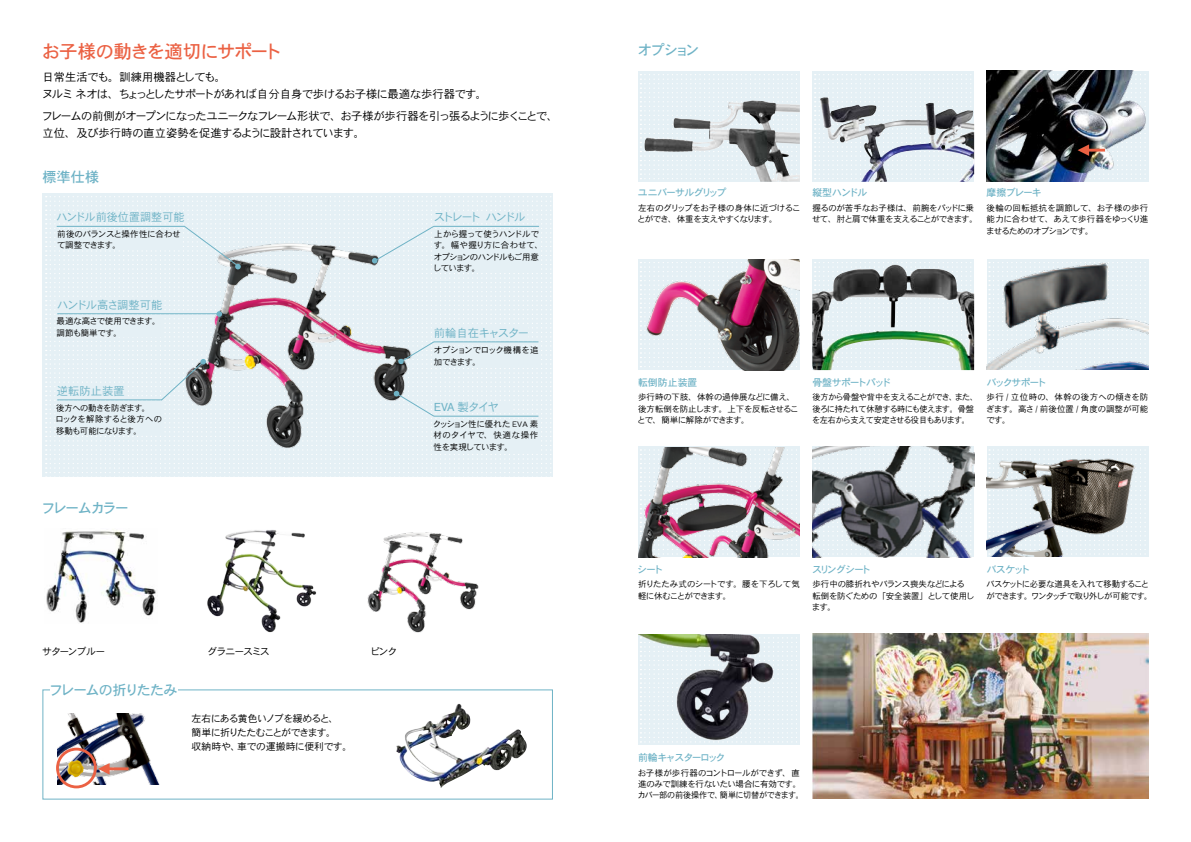
<style>
.page{position:relative;width:1191px;height:842px;background:#fff}
.page>*{position:absolute;margin:0;border:0;box-sizing:border-box;transform-origin:0 0}
.t1{font:18.4px "DFHS Gothic Std W5";letter-spacing:-.065em;color:#eb6143}
.t2{font:14.2px "DFHS Gothic Std W5";letter-spacing:-.12em;color:#6fb3c6}
.t3{font:11.3px/17px "DFHS Gothic Std W3";letter-spacing:-.055em;color:#000}
.t4{font:11.3px "DFHS Gothic Std W3";letter-spacing:-.04em;color:#6fb3c6}
.t5{font:11.3px "DFHS Gothic Std W3";color:#6fb3c6}
.t6{font:11.3px "DFHS Gothic Std W3";letter-spacing:-.215em;color:#6fb3c6}
.t7{font:11.3px "DFHS Gothic Std W3";letter-spacing:-.09em;color:#6fb3c6}
.t8{font:9.9px/14.2px "DFHS Gothic Std W3";letter-spacing:-.06em;color:#000}
.t9{font:9.9px "DFHS Gothic Std W5";letter-spacing:-.115em;color:#6fb3c6}
.t10{font:9.9px "DFHS Gothic Std W5";letter-spacing:-.155em;color:#6fb3c6}
.t11{font:9.9px "DFHS Gothic Std W3";letter-spacing:-.08em;color:#000}
.t12{font:9.9px "DFHS Gothic Std W3";letter-spacing:-.115em;color:#000}
.t13{font:9.9px "DFHS Gothic Std W5";letter-spacing:-.15em;color:#6fb3c6}
.t14{font:8.5px/11.3px "DFHS Gothic Std W3";letter-spacing:-.045em;color:#000}
.t15{font:8.5px/11.3px "DFHS Gothic Std W3";letter-spacing:-.065em;color:#000}
.t16{font:8.5px/11.3px "DFHS Gothic Std W3";letter-spacing:-.07em;color:#000;scale:.96 1}
.t17{font:8.5px/11.3px "DFHS Gothic Std W3";letter-spacing:-.075em;color:#000}
.s1{font-family:"OBO Sans"}
</style>
<div class="page">
<div style="left:638px;top:634px;width:162px;height:111px;background:#e5f0f5"></div>
<svg style="left:782px;top:637px;width:15px;height:105px"></svg>
<div style="left:986px;top:446px;width:162px;height:111px;background:#e5f0f5"></div>
<svg style="left:989px;top:449px;width:157px;height:106px"></svg>
<div style="left:812px;top:259px;width:162px;height:111px;background:#e5f0f5"></div>
<div style="left:638px;top:71px;width:162px;height:111px;background:#e5f0f5"></div>
<svg style="left:640px;top:74px;width:157px;height:105px"></svg>
<div style="left:812px;top:71px;width:162px;height:111px;background:#e5f0f5"></div>
<svg style="left:814px;top:74px;width:157px;height:105px"></svg>
<img style="left:396px;top:704px;width:131px;height:84px">
<img style="left:46px;top:530px;width:110px;height:93px">
<img style="left:207px;top:530px;width:110px;height:103px">
<img style="left:367px;top:532px;width:112px;height:101px">
<div style="left:43px;top:689px;width:510px;height:110px;border:1px solid #6fb3c6"></div>
<div style="left:50px;top:683px;width:128px;height:14px;background:#fff"></div>
<img style="left:57px;top:713px;width:102px;height:71px">
<img style="left:643px;top:100px;width:157px;height:82px">
<img style="left:820px;top:97px;width:155px;height:85px">
<img style="left:986px;top:71px;width:162px;height:111px">
<img style="left:638px;top:259px;width:162px;height:111px">
<img style="left:812px;top:265px;width:162px;height:105px">
<img style="left:986px;top:260px;width:162px;height:110px">
<img style="left:638px;top:447px;width:162px;height:111px">
<img style="left:812px;top:446px;width:162px;height:111px">
<img style="left:986px;top:454px;width:151px;height:103px">
<img style="left:638px;top:634px;width:141px;height:108px">
<div style="left:56px;top:748px;width:41px;height:40px;border:3px solid #eb6143;border-radius:50%"></div>
<svg style="left:98px;top:763px;width:12px;height:12px"></svg>
<hr style="left:105px;top:767px;width:23px;height:3px;background:#eb6143">
<svg style="left:46px;top:196px;width:507px;height:281px;background:#dce4e9"></svg>
<div style="left:57px;top:317px;width:104px;height:20px;background:#e5f0f5"></div>
<div style="left:434px;top:346px;width:105px;height:20px;background:#e5f0f5"></div>
<div style="left:433px;top:420px;width:105px;height:31px;background:#e5f0f5"></div>
<hr style="left:57px;top:399px;width:105px;height:1px;background:#6fb3c6">
<img style="left:989px;top:74px;width:159px;height:105px">
<hr style="left:1085px;top:149px;width:20px;height:3px;background:#eb6143">
<img style="left:812px;top:634px;width:336px;height:165px">
<h1 class="t1" style="left:42px;top:42px;width:242px">お子様の動きを適切にサポート</h1>
<h3 class="t3" style="left:42px;top:68px;width:447px">日常生活でも。訓練用機器としても。<br>ヌルミ ネオは、ちょっとしたサポートがあれば自分自身で歩けるお子様に最適な歩行器です。</h3>
<h3 class="t3" style="left:42px;top:108px;width:518px">フレームの前側がオープンになったユニークなフレーム形状で、お子様が歩行器を引っ張るように歩くことで、立位、及び歩行時の直立姿勢を促進するように設計されています。</h3>
<h2 class="t2" style="left:42px;top:169px;width:58px">標準仕様</h2>
<h3 class="t5" style="left:57px;top:211px;width:129px">ハンドル前後位置調整可能</h3>
<p class="t14" style="left:57px;top:228px;width:125px">前後のバランスと操作性に合わせて調整できます。</p>
<h3 class="t7" style="left:57px;top:299px;width:107px">ハンドル高さ調整可能</h3>
<p class="t14" style="left:57px;top:315px;width:105px">最適な高さで使用できます。調節も簡単です。</p>
<h3 class="t4" style="left:57px;top:385px;width:70px">逆転防止装置</h3>
<p class="t14" style="left:55px;top:402px;width:108px">後方への動きを防ぎます。<br>ロックを解除すると後方への移動も可能になります。</p>
<h2 class="t2" style="left:41px;top:500px;width:89px">フレームカラー</h2>
<h3 class="t6" style="left:434px;top:211px;width:93px">ストレート　ハンドル</h3>
<p class="t17" style="left:433px;top:228px;width:112px">上から握って使うハンドルです。幅や握り方に合わせて、オプションのハンドルもご用意しています。</p>
<h3 class="t4" style="left:434px;top:327px;width:97px">前輪自在キャスター</h3>
<p class="t14" style="left:434px;top:344px;width:107px">オプションでロック機構を追加できます。</p>
<h3 class="t4" style="left:434px;top:401px;width:67px"><span class="s1">EVA</span> 製タイヤ</h3>
<p class="t14" style="left:433px;top:418px;width:107px;text-align:justify">クッション性に優れた EVA 素材のタイヤで、快適な操作性を実現しています。</p>
<p class="t11" style="left:42px;top:646px;width:65px">サターンブルー</p>
<p class="t12" style="left:207px;top:646px;width:64px">グラニースミス</p>
<p class="t11" style="left:370px;top:646px;width:29px">ピンク</p>
<h2 class="t2" style="left:49px;top:682px;width:130px">フレームの折りたたみ</h2>
<p class="t8" style="left:192px;top:711px;width:162px">左右にある黄色いノブを緩めると、<br>簡単に折りたたむことができます。<br>収納時や、車での運搬時に便利です。</p>
<h2 class="t2" style="left:638px;top:42px;width:63px">オプション</h2>
<p class="t9" style="left:638px;top:188px;width:90px">ユニバーサルグリップ</p>
<p class="t9" style="left:812px;top:188px;width:57px">縦型ハンドル</p>
<p class="t14" style="left:637px;top:202px;width:165px">左右のグリップをお子様の身体に近づけることができ、体重を支えやすくなります。</p>
<p class="t14" style="left:812px;top:202px;width:167px">握るのが苦手なお子様は、前腕をパッドに乗せて、肘と肩で体重を支えることができます。</p>
<p class="t9" style="left:986px;top:188px;width:57px">摩擦ブレーキ</p>
<p class="t14" style="left:986px;top:202px;width:164px;text-align:justify">後輪の回転抵抗を調節して、お子様の歩行能力に合わせて、あえて歩行器をゆっくり進ませるためのオプションです。</p>
<p class="t9" style="left:638px;top:377px;width:61px">転倒防止装置</p>
<p class="t9" style="left:812px;top:377px;width:80px">骨盤サポートパッド</p>
<p class="t13" style="left:986px;top:377px;width:61px">バックサポート</p>
<p class="t14" style="left:637px;top:391px;width:163px">歩行時の下肢、体幹の過伸展などに備え、後方転倒を防止します。上下を反転させることで、簡単に解除ができます。</p>
<p class="t16" style="left:812px;top:391px;width:175px">後方から骨盤や背中を支えることができ、また、後ろに持たれて休憩する時にも使えます。骨盤を左右から支えて安定させる役目もあります。</p>
<p class="t14" style="left:986px;top:391px;width:164px;text-align:justify">歩行 / 立位時の、体幹の後方への傾きを防ぎます。高さ/ 前後位置 / 角度の調整が可能です。</p>
<p class="t9" style="left:637px;top:564px;width:28px">シート</p>
<p class="t15" style="left:638px;top:579px;width:163px">折りたたみ式のシートです。腰を下ろして気軽に休むことができます。</p>
<p class="t10" style="left:812px;top:564px;width:61px">スリングシート</p>
<p class="t9" style="left:986px;top:564px;width:45px">バスケット</p>
<p class="t14" style="left:812px;top:579px;width:164px">歩行中の膝折れやバランス喪失などによる転倒を防ぐための「安全装置」として使用します。</p>
<p class="t15" style="left:986px;top:579px;width:168px">バスケットに必要な道具を入れて移動することができます。ワンタッチで取り外しが可能です。</p>
<p class="t10" style="left:638px;top:752px;width:89px">前輪キャスターロック</p>
<p class="t14" style="left:637px;top:767px;width:168px">お子様が歩行器のコントロールができず、　直進のみで訓練を行ないたい場合に有効です。カバー部の前後操作で、簡単に切替ができます。</p>
</div>
